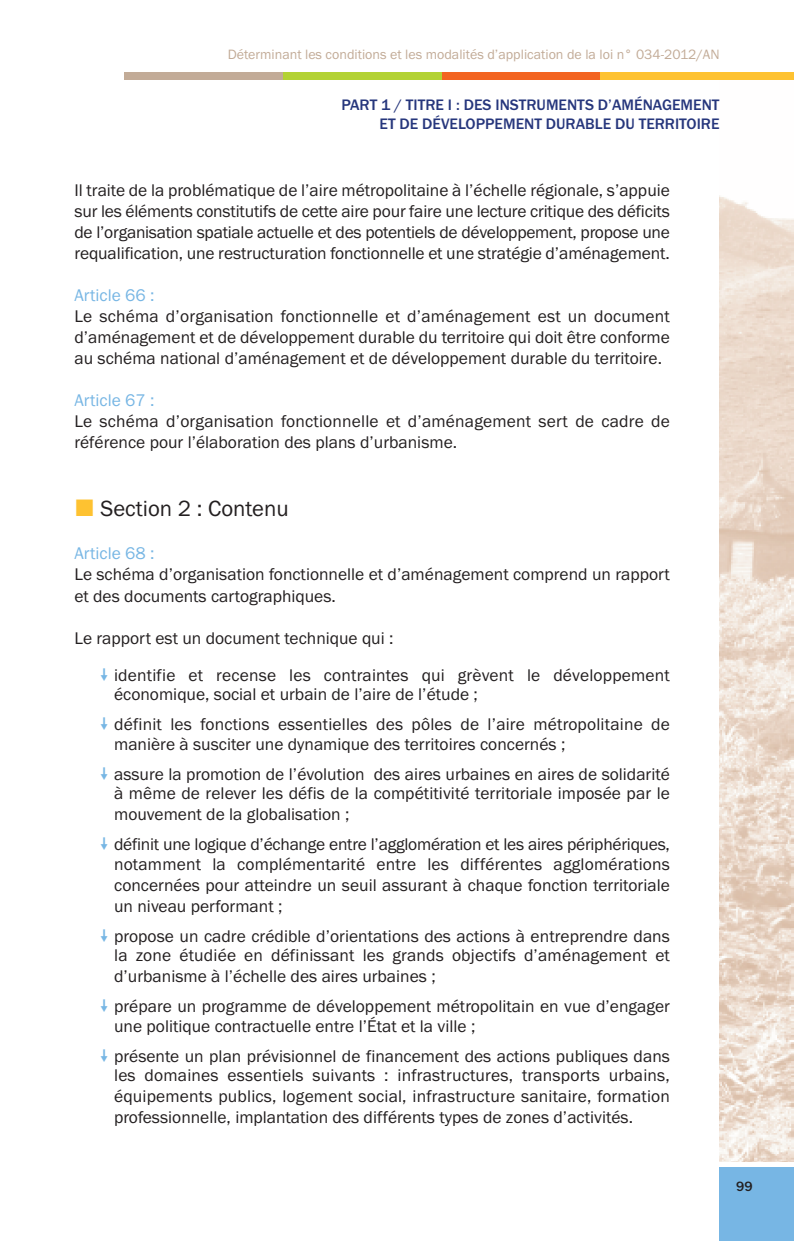
<style>
.page{position:relative;width:794px;height:1241px;background:#fff}
.page>*{position:absolute;margin:0;border:0;box-sizing:border-box;transform-origin:0 0}
.t1{font:22.75px "Franklin Gothic";color:#231f20}
.t2{font:17.5px/21px "Franklin Gothic";color:#231f20}
.t3{font:17.5px "Franklin Gothic";color:#77b6e4}
.t4{font:500 15.75px/18.9px "Franklin Gothic";color:#26367c;text-align:right}
.t5{font:14px "Franklin Gothic";color:#c2ab97}
.t6{font:500 14px "Franklin Gothic";color:#231f20}
</style>
<div class="page">
<img style="left:719px;top:79px;width:75px;height:1082px">
<div style="left:600px;top:72px;width:194px;height:7px;background:#fec231"></div>
<div style="left:441px;top:72px;width:159px;height:7px;background:#f36421"></div>
<div style="left:283px;top:72px;width:158px;height:7px;background:#b3d234"></div>
<div style="left:124px;top:72px;width:159px;height:7px;background:#c2ab97"></div>
<div style="left:719px;top:1166px;width:75px;height:74px;background:#77b6e4"></div>
<p class="t5" style="left:228px;top:46px;width:493px">Déterminant les conditions et les modalités d’application de la loi n° 034-2012/AN</p>
<p class="t4" style="left:341px;top:95px;width:380px">PART 1 / TITRE I : DES INSTRUMENTS D’AMÉNAGEMENT<br>ET DE DÉVELOPPEMENT DURABLE DU TERRITOIRE</p>
<p class="t2" style="left:74px;top:179px;width:597px;text-align:justify">Il traite de la problématique de l’aire métropolitaine à l’échelle régionale, s’appuie sur les éléments constitutifs de cette aire pour faire une lecture critique des déficits de l’organisation spatiale actuelle et des potentiels de développement, propose une requalification, une restructuration fonctionnelle et une stratégie d’aménagement.</p>
<p class="t3" style="left:74px;top:285px;width:82px">Article 66 :</p>
<p class="t2" style="left:74px;top:305px;width:597px;text-align:justify">Le schéma d’organisation fonctionnelle et d’aménagement est un document d’aménagement et de développement durable du territoire qui doit être conforme au schéma national d’aménagement et de développement durable du territoire.</p>
<p class="t3" style="left:74px;top:390px;width:82px">Article 67 :</p>
<p class="t2" style="left:74px;top:410px;width:597px">Le schéma d’organisation fonctionnelle et d’aménagement sert de cadre de référence pour l’élaboration des plans d’urbanisme.</p>
<h1 class="t1" style="left:100px;top:495px;width:190px">Section 2 : Contenu</h1>
<p class="t3" style="left:74px;top:543px;width:82px">Article 68 :</p>
<p class="t2" style="left:74px;top:564px;width:597px">Le schéma d’organisation fonctionnelle et d’aménagement comprend un rapport et des documents cartographiques.</p>
<p class="t2" style="left:114px;top:619px;width:557px;line-height:37.1px;text-indent:-40px">Le rapport est un document technique qui :<br>identifie et recense les contraintes qui grèvent le développement</p>
<p class="t2" style="left:114px;top:679px;width:557px;line-height:29.8px">économique, social et urbain de l’aire de l’étude ;<br>définit les fonctions essentielles des pôles de l’aire métropolitaine de</p>
<p class="t2" style="left:114px;top:729px;width:557px;line-height:29.8px">manière à susciter une dynamique des territoires concernés ;<br>assure la promotion de l’évolution des aires urbaines en aires de solidarité</p>
<p class="t2" style="left:114px;top:782px;width:557px">à même de relever les défis de la compétitivité territoriale imposée par le mouvement de la globalisation ;</p>
<p class="t2" style="left:114px;top:833px;width:557px;text-align:justify">définit une logique d’échange entre l’agglomération et les aires périphériques, notamment la complémentarité entre les différentes agglomérations concernées pour atteindre un seuil assurant à chaque fonction territoriale un niveau performant ;</p>
<p class="t2" style="left:114px;top:925px;width:557px;line-height:20.3px;text-align:justify">propose un cadre crédible d’orientations des actions à entreprendre dans la zone étudiée en définissant les grands objectifs d’aménagement et d’urbanisme à l’échelle des aires urbaines ;</p>
<p class="t2" style="left:114px;top:995px;width:557px;line-height:19.8px">prépare un programme de développement métropolitain en vue d’engager une politique contractuelle entre l’État et la ville ;</p>
<p class="t2" style="left:114px;top:1044px;width:557px;text-align:justify">présente un plan prévisionnel de financement des actions publiques dans les domaines essentiels suivants : infrastructures, transports urbains, équipements publics, logement social, infrastructure sanitaire, formation professionnelle, implantation des différents types de zones d’activités.</p>
<p class="t6" style="left:736px;top:1177px;width:18px">99</p>
</div>
